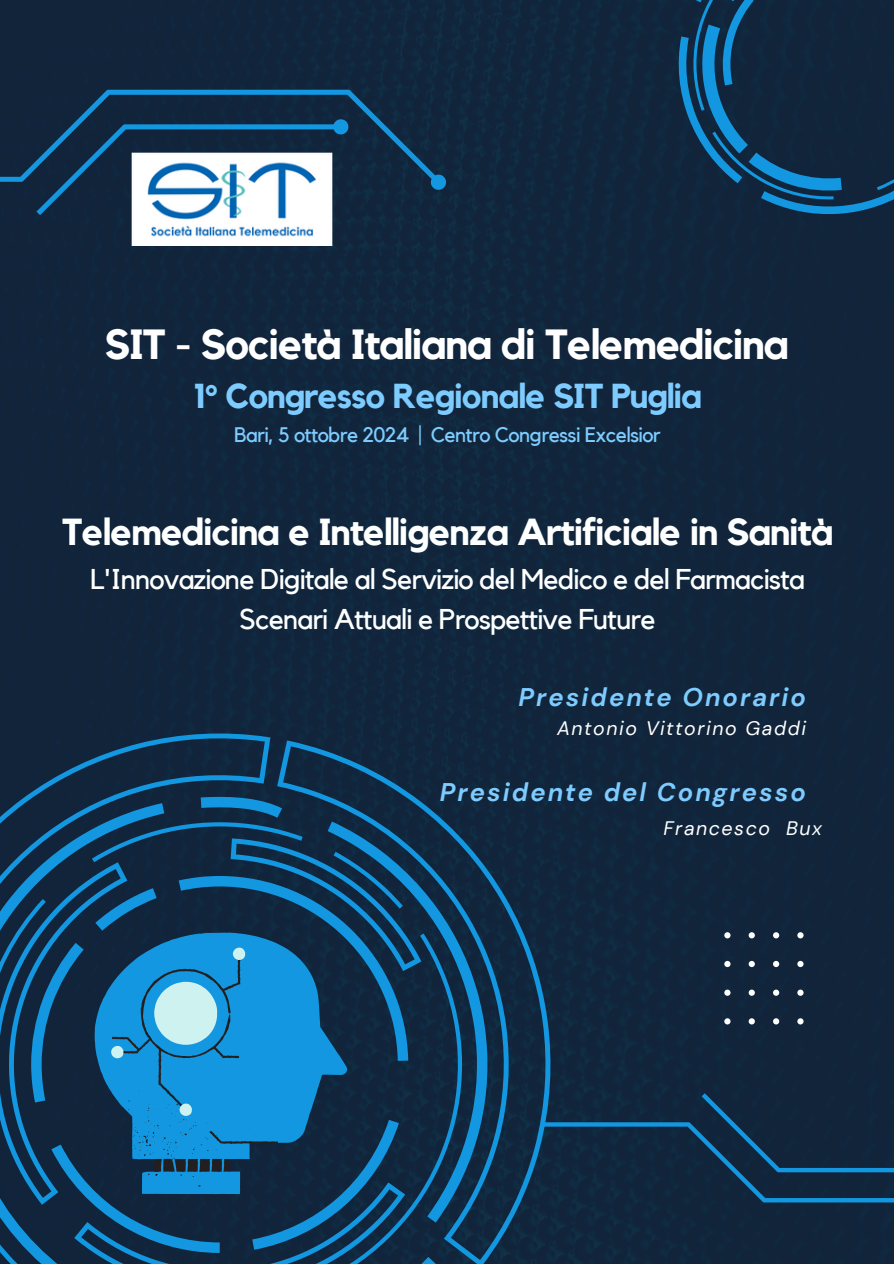
<style>
.page{position:relative;width:894px;height:1264px;background:#fff}
.page>*{position:absolute;margin:0;border:0;box-sizing:border-box;transform-origin:0 0}
.t1{font:700 42px "Kollektif";letter-spacing:-.03em;color:#fff}
.t2{font:700 37.5px "Kollektif";letter-spacing:-.03em;color:#feffff}
.t3{font:700 34.5px "Kollektif";letter-spacing:-.03em;color:#7eccff}
.t4{font:28.5px/39.3px "Kollektif";letter-spacing:-.03em;color:#feffff;text-align:center}
.t5{font:italic 700 25.5px "DM Sans";letter-spacing:.08em;color:#7eccff}
.t6{font:21px "Kollektif";letter-spacing:-.03em;color:#7eccff}
.t7{font:italic 19.5px "DM Sans";letter-spacing:.08em;color:#fff}
</style>
<div class="page">
<div style="left:0;top:0;width:893px;height:1263px;background:#11243b"></div>
<svg style="left:0;top:730px;width:553px;height:533px;background:#113958"></svg>
<svg style="left:676px;top:0;width:217px;height:215px;background:#113452"></svg>
<svg style="left:542px;top:1093px;width:351px;height:109px;background:#112d47"></svg>
<svg style="left:0;top:90px;width:446px;height:125px;background:#11304c"></svg>
<svg style="left:95px;top:932px;width:252px;height:262px;background:#115580"></svg>
<svg style="left:111px;top:947px;width:167px;height:240px;background:#228bc5"></svg>
<svg style="left:724px;top:932px;width:78px;height:92px;background:#203247"></svg>
<img style="left:131px;top:152px;width:202px;height:94px">
<p class="t1" style="left:104px;top:325px;width:686px">SIT - Società Italiana di Telemedicina</p>
<p class="t3" style="left:193px;top:380px;width:510px">1° Congresso Regionale SIT Puglia</p>
<p class="t6" style="left:234px;top:424px;width:428px">Bari, 5 ottobre 2024 | Centro Congressi Excelsior</p>
<h1 class="t2" style="left:62px;top:515px;width:773px">Telemedicina e Intelligenza Artificiale in Sanità</h1>
<h1 class="t4" style="left:90px;top:560px;width:716px">L'Innovazione Digitale al Servizio del Medico e del Farmacista<br>Scenari Attuali e Prospettive Future</h1>
<p class="t5" style="left:518px;top:680px;width:289px">Presidente Onorario</p>
<h2 class="t7" style="left:557px;top:716px;width:250px">Antonio Vittorino Gaddi</h2>
<h3 class="t5" style="left:440px;top:776px;width:367px">Presidente del Congresso</h3>
<p class="t7" style="left:663px;top:815px;width:160px">Francesco Bux</p>
</div>
